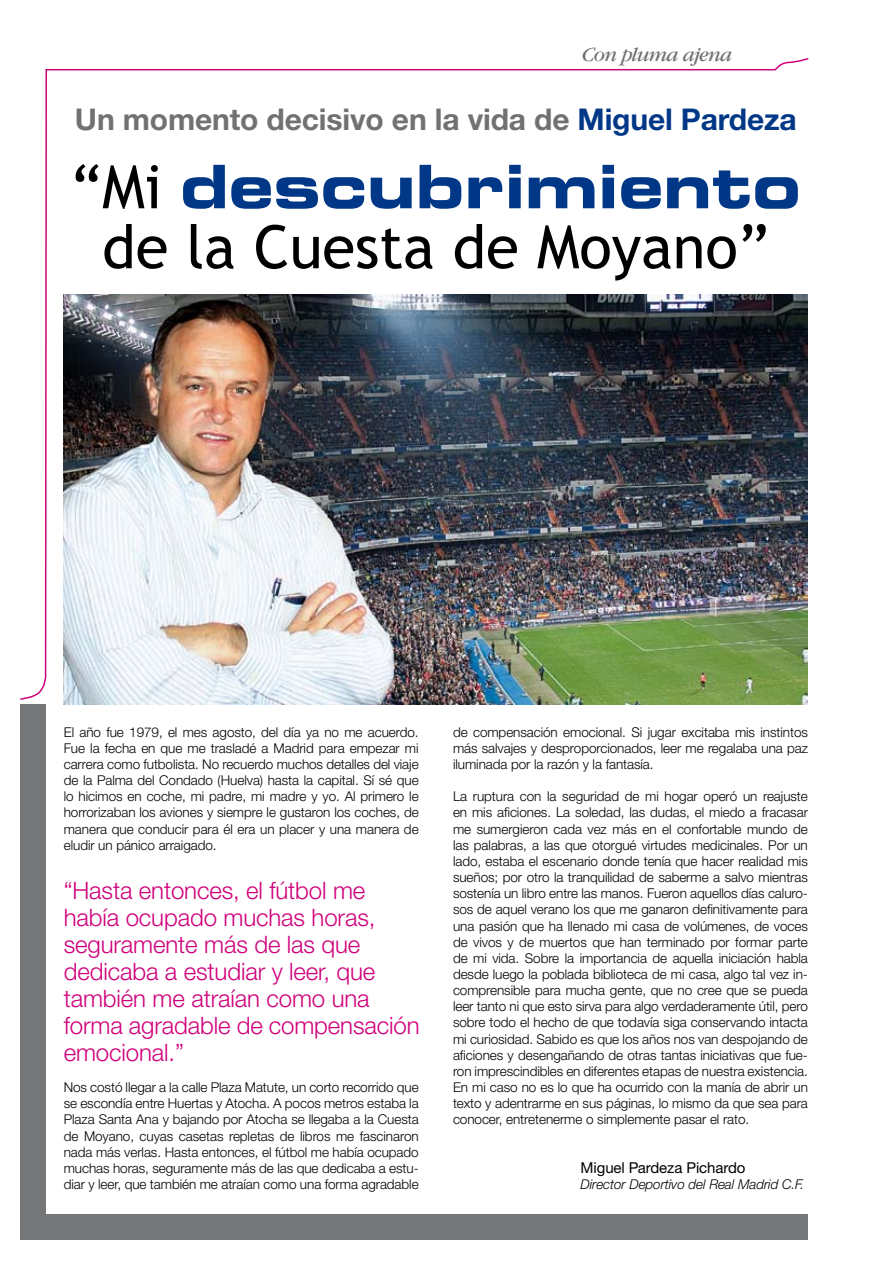
<style>
.page{position:relative;width:893px;height:1263px;background:#fff}
.page>*{position:absolute;margin:0;border:0;box-sizing:border-box;transform-origin:0 0}
.t1{font:60px "Trebuchet MS";color:#000}
.t2{font:60px "Eurostile Bold Extended Two";color:#003887}
.t3{font:700 30px "Helvetica Neue";letter-spacing:-.005em;color:#707173}
.t4{font:300 24px/27px "Helvetica Neue";letter-spacing:-.005em;color:#d0007b}
.t5{font:italic 21px "Garamond";letter-spacing:-.04em;color:#707173}
.t6{font:15px "Helvetica Neue CE";letter-spacing:-.005em;color:#000}
.t7{font:300 13.5px/16.2px "Helvetica Neue";letter-spacing:-.005em;color:#000;text-align:justify}
.t8{font:italic 300 13.5px "Helvetica Neue";letter-spacing:-.005em;color:#000}
.s1{color:#003887}
.s2{font-family:"Trebuchet MS";color:#000}
</style>
<div class="page">
<div style="left:20px;top:1214px;width:788px;height:25px;background:#757678"></div>
<div style="left:20px;top:704px;width:25px;height:535px;background:#757678"></div>
<img style="left:20px;top:57px;width:789px;height:644px">
<h3 class="t5" style="left:582px;top:44px;width:152px">Con pluma ajena</h3>
<h2 class="t3" style="left:75px;top:101px;width:723px">Un momento decisivo en la vida de <span class="s1">Miguel Pardeza</span></h2>
<h1 class="t2" style="left:71px;top:144px;width:732px"><span class="s2">“Mi</span> descubrimiento</h1>
<h1 class="t1" style="left:102px;top:212px;width:668px">de la Cuesta de Moyano”</h1>
<p class="t7" style="left:64px;top:723px;width:356px">El año fue 1979, el mes agosto, del día ya no me acuerdo.<br>Fue la fecha en que me trasladé a Madrid para empezar mi carrera como futbolista. No recuerdo muchos detalles del viaje de la Palma del Condado (Huelva) hasta la capital. Sí sé que lo hicimos en coche, mi padre, mi madre y yo. Al primero le horrorizaban los aviones y siempre le gustaron los coches, de manera que conducir para él era un placer y una manera de eludir un pánico arraigado.</p>
<h3 class="t4" style="left:64px;top:876px;width:357px">“Hasta entonces, el fútbol me había ocupado muchas horas, seguramente más de las que dedicaba a estudiar y leer, que también me atraían como una forma agradable de compensación emocional.”</h3>
<p class="t7" style="left:64px;top:1079px;width:356px">Nos costó llegar a la calle Plaza Matute, un corto recorrido que se escondía entre Huertas y Atocha. A pocos metros estaba la Plaza Santa Ana y bajando por Atocha se llegaba a la Cuesta de Moyano, cuyas casetas repletas de libros me fascinaron nada más verlas. Hasta entonces, el fútbol me había ocupado muchas horas, seguramente más de las que dedicaba a estu&shy;diar y leer, que también me atraían como una forma agradable</p>
<p class="t7" style="left:453px;top:723px;width:356px">de compensación emocional. Si jugar excitaba mis instintos más salvajes y desproporcionados, leer me regalaba una paz iluminada por la razón y la fantasía.</p>
<p class="t7" style="left:453px;top:788px;width:356px">La ruptura con la seguridad de mi hogar operó un reajuste en mis aficiones. La soledad, las dudas, el miedo a fracasar me sumergieron cada vez más en el confortable mundo de las palabras, a las que otorgué virtudes medicinales. Por un lado, estaba el escenario donde tenía que hacer realidad mis sueños; por otro la tranquilidad de saberme a salvo mientras sostenía un libro entre las manos. Fueron aquellos días caluro&shy;sos de aquel verano los que me ganaron definitivamente para una pasión que ha llenado mi casa de volúmenes, de voces de vivos y de muertos que han terminado por formar parte de mi vida. Sobre la importancia de aquella iniciación habla desde luego la poblada biblioteca de mi casa, algo tal vez in&shy;comprensible para mucha gente, que no cree que se pueda leer tanto ni que esto sirva para algo verdaderamente útil, pero sobre todo el hecho de que todavía siga conservando intacta mi curiosidad. Sabido es que los años nos van despojando de aficiones y desengañando de otras tantas iniciativas que fue&shy;ron imprescindibles en diferentes etapas de nuestra existencia.<br>En mi caso no es lo que ha ocurrido con la manía de abrir un texto y adentrarme en sus páginas, lo mismo da que sea para conocer, entretenerme o simplemente pasar el rato.</p>
<p class="t6" style="left:581px;top:1158px;width:166px">Miguel Pardeza Pichardo</p>
<p class="t8" style="left:581px;top:1176px;width:225px">Director Deportivo del Real Madrid C.F.</p>
</div>
